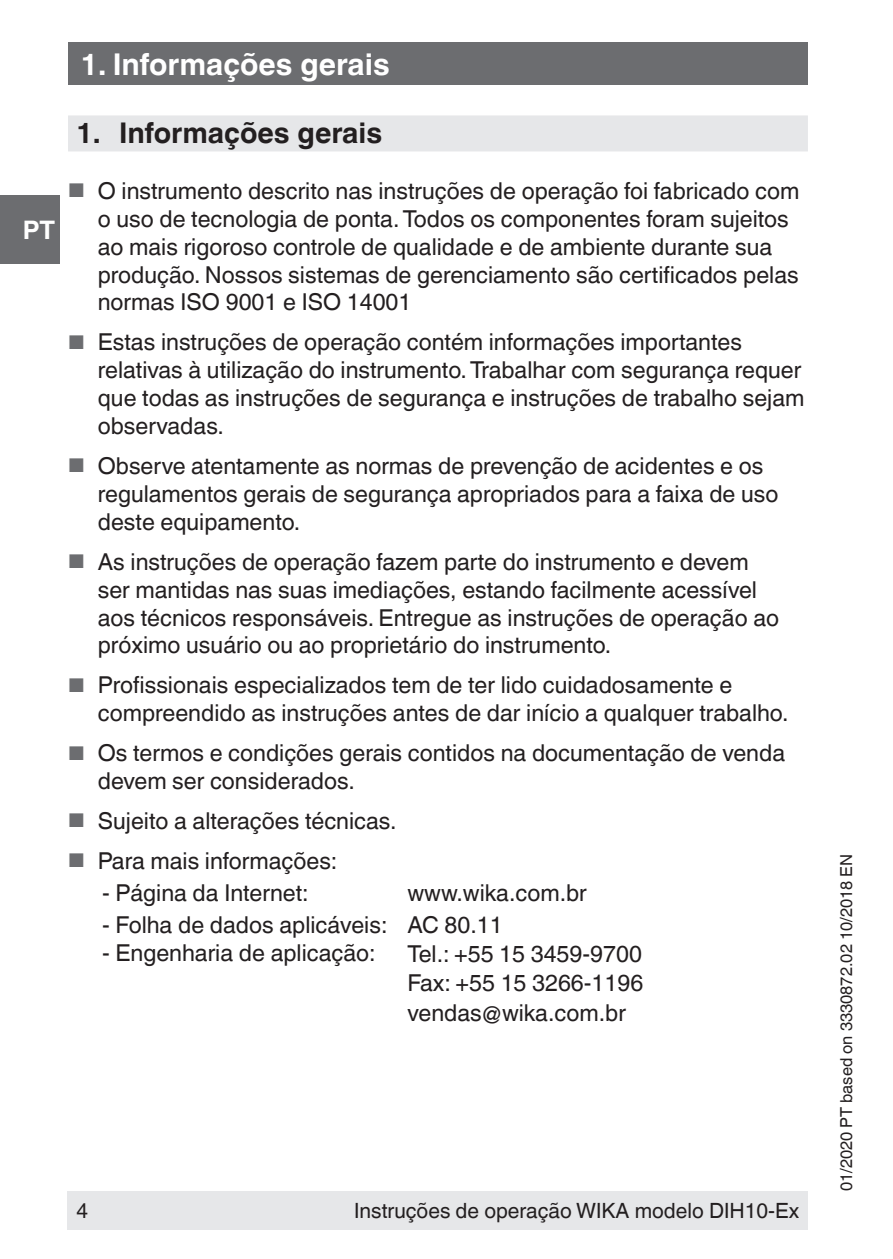
<style>
.page{position:relative;width:893px;height:1259px;background:#fff}
.page>*{position:absolute;margin:0;border:0;box-sizing:border-box;transform-origin:0 0}
.t1{font:700 30px "Helvetica World";color:#fff}
.t2{font:700 28.5px "Helvetica World";color:#231f20}
.t3{font:700 25.5px "Helvetica World";color:#fff}
.t4{font:23.4px/27.9px "Helvetica World";color:#231f20}
.t5{font:21px "Helvetica World";color:#231f20}
.t6{font:16.5px "Helvetica World";color:#231f20}
.s1{font-size:19.8px;color:#6c6d70}
</style>
<div class="page">
<div style="left:0;top:196px;width:60px;height:68px;background:#6c6d70"></div>
<div style="left:67px;top:1191px;width:741px;height:38px;background:#e6e7e9"></div>
<div style="left:68px;top:43px;width:740px;height:42px;background:#6c6d70"></div>
<div style="left:68px;top:115px;width:740px;height:36px;background:#e6e7e9"></div>
<p class="t1" style="left:81px;top:47px;width:310px">1. Informações gerais</p>
<p class="t3" style="left:23px;top:215px;width:34px">PT</p>
<p class="t2" style="left:77px;top:116px;width:307px">1. Informações gerais</p>
<p class="t4" style="left:98px;top:177px;width:703px;text-indent:-30px"><span class="s1">■</span> O instrumento descrito nas instruções de operação foi fabricado com o uso de tecnologia de ponta. Todos os componentes foram sujeitos ao mais rigoroso controle de qualidade e de ambiente durante sua produção. Nossos sistemas de gerenciamento são certificados pelas normas ISO 9001 e ISO 14001</p>
<p class="t4" style="left:98px;top:328px;width:708px;text-indent:-30px"><span class="s1">■</span> Estas instruções de operação contém informações importantes relativas à utilização do instrumento. Trabalhar com segurança requer que todas as instruções de segurança e instruções de trabalho sejam observadas.</p>
<p class="t4" style="left:98px;top:452px;width:682px;text-indent:-30px"><span class="s1">■</span> Observe atentamente as normas de prevenção de acidentes e os regulamentos gerais de segurança apropriados para a faixa de uso deste equipamento.</p>
<p class="t4" style="left:98px;top:547px;width:683px;text-indent:-30px"><span class="s1">■</span> As instruções de operação fazem parte do instrumento e devem ser mantidas nas suas imediações, estando facilmente acessível aos técnicos responsáveis. Entregue as instruções de operação ao próximo usuário ou ao proprietário do instrumento.</p>
<p class="t4" style="left:98px;top:671px;width:692px;text-indent:-30px"><span class="s1">■</span> Profissionais especializados tem de ter lido cuidadosamente e compreendido as instruções antes de dar início a qualquer trabalho.</p>
<p class="t4" style="left:98px;top:739px;width:689px;text-indent:-30px"><span class="s1">■</span> Os termos e condições gerais contidos na documentação de venda devem ser considerados.</p>
<p class="t4" style="left:68px;top:807px;width:330px"><span class="s1">■</span> Sujeito a alterações técnicas.</p>
<p class="t4" style="left:68px;top:847px;width:271px"><span class="s1">■</span> Para mais informações:</p>
<p class="t4" style="left:102px;top:879px;width:208px">- Página da Internet:</p>
<p class="t4" style="left:407px;top:879px;width:181px">www.wika.com.br</p>
<p class="t4" style="left:102px;top:910px;width:402px">- Folha de dados aplicáveis: AC 80.11</p>
<p class="t4" style="left:102px;top:939px;width:275px">- Engenharia de aplicação:</p>
<p class="t4" style="left:407px;top:938px;width:237px;line-height:29.7px;text-align:justify">Tel.: +55 15 3459-9700<br>Fax: +55 15 3266-1196 vendas@wika.com.br</p>
<p class="t5" style="left:77px;top:1198px;width:13px">4</p>
<p class="t5" style="left:354px;top:1198px;width:447px">Instruções de operação WIKA modelo DIH10-Ex</p>
<p class="t6" style="left:837px;top:1191px;width:339px;rotate:-90deg">01/2020 PT based on 3330872.02 10/2018 EN</p>
</div>
